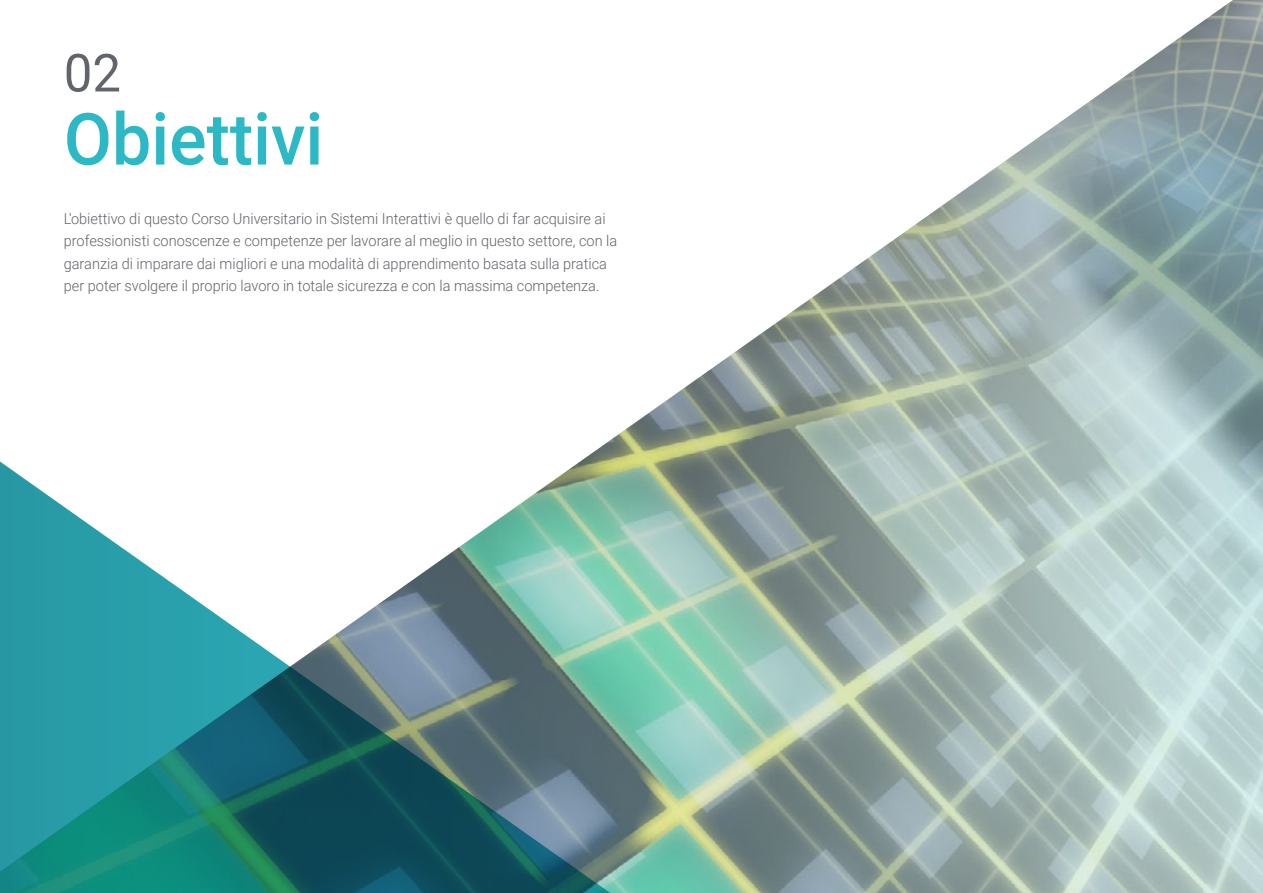
<style>
.page{position:relative;width:1263px;height:893px;background:#fff}
.page>*{position:absolute;margin:0;border:0;box-sizing:border-box;transform-origin:0 0}
.t1{font:500 72px "Roboto";color:#2db8c5}
.t2{font:52.5px "Roboto";color:#61646a}
.t3{font:300 15px/22.5px "Roboto";color:#61646a}
</style>
<div class="page">
<img style="left:602px;top:0;width:661px;height:893px">
<svg style="left:0;top:446px;width:640px;height:447px"></svg>
<h2 class="t2" style="left:64px;top:36px;width:59px">02</h2>
<h1 class="t1" style="left:64px;top:89px;width:261px">Obiettivi</h1>
<p class="t3" style="left:64px;top:207px;width:555px">L'obiettivo di questo Corso Universitario in Sistemi Interattivi è quello di far acquisire ai professionisti conoscenze e competenze per lavorare al meglio in questo settore, con la garanzia di imparare dai migliori e una modalità di apprendimento basata sulla pratica per poter svolgere il proprio lavoro in totale sicurezza e con la massima competenza.</p>
</div>
